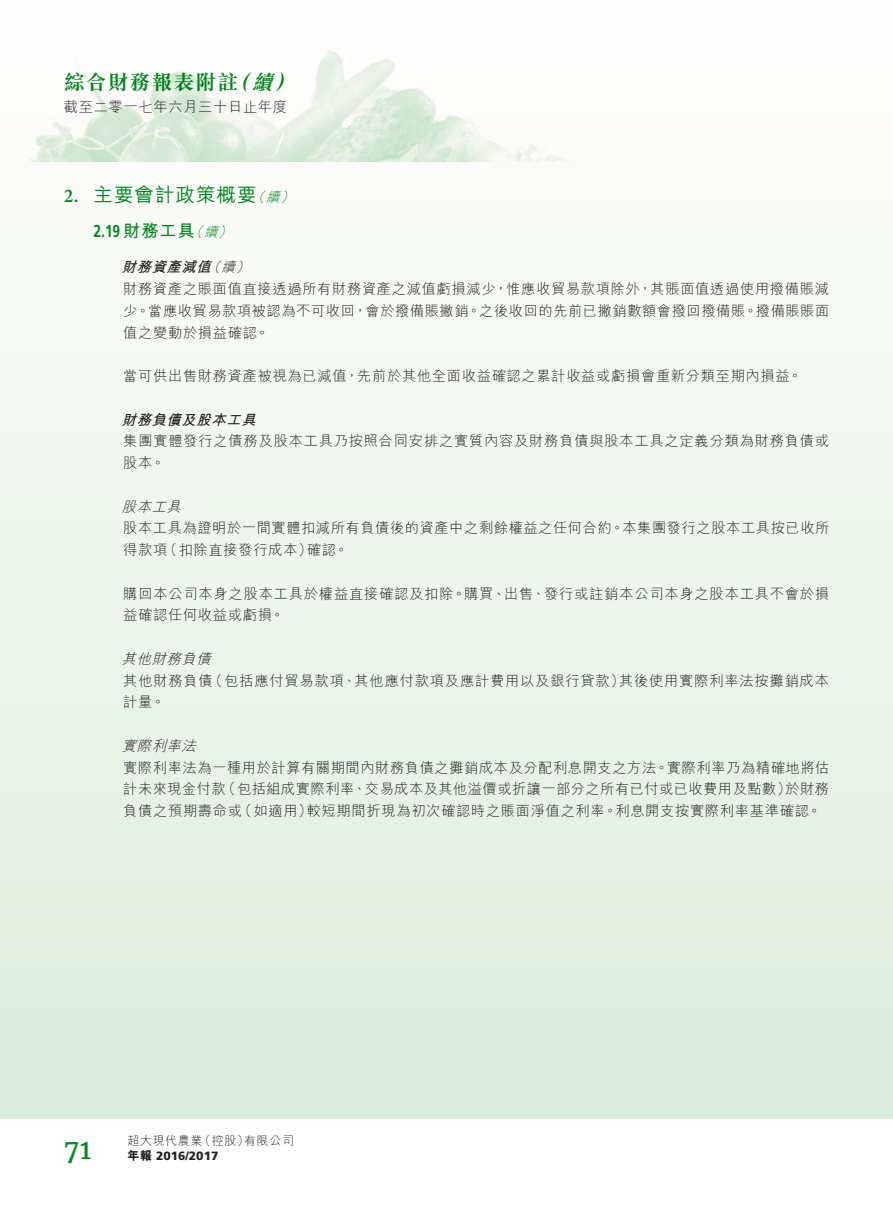
<style>
.page{position:relative;width:893px;height:1212px;background:#fff}
.page>*{position:absolute;margin:0;border:0;box-sizing:border-box;transform-origin:0 0}
.t1{font:27px "Merriweather";color:#00881e}
.t2{font:700 21px "M Sung HK";letter-spacing:.045em;color:#00881e}
.t3{font:italic 700 21px "M Sung HK";color:#00881e}
.Heading_1{font:500 19.5px "M Hei HK";letter-spacing:.05em;color:#00881e}
.Heading_1-2{font:600 19.5px "Minion Pro";color:#00881e}
.Heading_2{font:700 17.25px "Frutiger LT Std";color:#00881e;scale:.8 1}
.Body_Text{font:300 14.25px/21.8px "M Hei HK";letter-spacing:.05em;color:#231f20}
.Body_Text-2{font:300 14.25px "M Hei HK";letter-spacing:.03em;color:#231f20}
.Heading_3{font:italic 700 14.25px "M Hei HK";color:#231f20}
.Heading_4{font:italic 300 14.25px "M Hei HK";color:#231f20}
.Heading_1-3{font:italic 300 13.5px "M Hei HK";color:#00881e}
.Heading_2-2{font:italic 300 13.5px "M Hei HK";color:#00881e}
.Heading_3-2{font:italic 300 13.5px "M Hei HK";color:#231f20}
.t4{font:300 12px "M Hei HK";letter-spacing:.05em;color:#231f20}
.t5{font:900 12px "Frutiger LT Std";color:#231f20}
.s1{font-family:"M Hei HK"}
.s2{font-weight:300;font-size:13.5px}
.s3{font-family:"M Hei HK";font-weight:800}
</style>
<div class="page">
<div style="left:0;top:0;width:893px;height:1118px;background:linear-gradient(to bottom,#fffeff,#dceedc)"></div>
<img style="left:0;top:0;width:625px;height:162px">
<h2 class="t3" style="left:229px;top:72px;width:28px">（</h2>
<h2 class="t3" style="left:274px;top:72px;width:28px">(</h2>
<h2 class="t2" style="left:64px;top:72px;width:176px">綜合財務報表附註</h2>
<p class="Body_Text" style="left:64px;top:96px;width:225px">截至二零一七年六月三十日止年度</p>
<h2 class="t3" style="left:252px;top:72px;width:28px">續</h2>
<p class="Heading_1-2" style="left:64px;top:183px;width:16px">2.</p>
<p class="Heading_1" style="left:94px;top:181px;width:165px">主要會計政策概要</p>
<p class="Heading_1-3" style="left:266px;top:191px;width:19px">續</p>
<p class="Heading_1-3" style="left:251px;top:191px;width:19px">（</p>
<p class="Heading_1-3" style="left:281px;top:191px;width:19px">(</p>
<p class="Heading_2" style="left:94px;top:221px;width:128px">2.19 <span class="s1">財務工具</span></p>
<p class="Heading_2-2" style="left:204px;top:225px;width:19px">續</p>
<p class="Heading_2-2" style="left:189px;top:225px;width:19px">（</p>
<p class="Heading_2-2" style="left:218px;top:225px;width:19px">(</p>
<p class="Heading_3" style="left:122px;top:257px;width:118px">財務資產減值<span class="s2">續</span></p>
<p class="Heading_3-2" style="left:207px;top:260px;width:19px">（</p>
<p class="Body_Text" style="left:123px;top:278px;width:708px;text-align:justify">財務資產之賬面值直接透過所有財務資產之減值虧損減少，惟應收貿易款項除外，其賬面值透過使用撥備賬減少。當應收貿易款項被認為不可收回，會於撥備賬撇銷。之後收回的先前已撇銷數額會撥回撥備賬。撥備賬賬面值之變動於損益確認。</p>
<p class="Body_Text" style="left:123px;top:365px;width:680px">當可供出售財務資產被視為已減值，先前於其他全面收益確認之累計收益或虧損會重新分類至期內損益。</p>
<p class="Heading_3" style="left:122px;top:409px;width:140px">財務負債及股本工具</p>
<p class="Body_Text" style="left:123px;top:430px;width:707px">集團實體發行之債務及股本工具乃按照合同安排之實質內容及財務負債與股本工具之定義分類為財務負債或股本。</p>
<p class="Heading_4" style="left:122px;top:499px;width:64px">股本工具</p>
<p class="Body_Text" style="left:307px;top:517px;width:524px;text-indent:-183px">股本工具為證明於一間實體扣減所有負債後的資產中之剩餘權益之任何合約。本集團發行之股本工具按已收所確認。</p>
<p class="Heading_3-2" style="left:236px;top:260px;width:19px">(</p>
<p class="Body_Text" style="left:163px;top:539px;width:151px">（扣除直接發行成本）</p>
<p class="Body_Text" style="left:123px;top:539px;width:46px">得款項</p>
<p class="Body_Text" style="left:123px;top:582px;width:707px">購回本公司本身之股本工具於權益直接確認及扣除。購買、出售、發行或註銷本公司本身之股本工具不會於損益確認任何收益或虧損。</p>
<p class="Heading_4" style="left:122px;top:651px;width:94px">其他財務負債</p>
<p class="Body_Text" style="left:619px;top:669px;width:212px">其後使用實際利率法按攤銷成本</p>
<p class="Body_Text" style="left:209px;top:669px;width:418px">（包括應付貿易款項、其他應付款項及應計費用以及銀行貸款）</p>
<p class="Body_Text" style="left:123px;top:669px;width:91px">其他財務負債計量。</p>
<p class="Heading_4" style="left:122px;top:738px;width:79px">實際利率法</p>
<p class="Body_Text" style="left:123px;top:756px;width:708px;text-align:right">實際利率法為一種用於計算有關期間內財務負債之攤銷成本及分配利息開支之方法。實際利率乃為精確地將估於財務</p>
<p class="Body_Text-2" style="left:123px;top:782px;width:104px">計未來現金付款</p>
<p class="Body_Text-2" style="left:221px;top:782px;width:571px">（包括組成實際利率、交易成本及其他溢價或折讓一部分之所有已付或已收費用及點數）</p>
<p class="Body_Text" style="left:123px;top:800px;width:120px">負債之預期壽命或</p>
<p class="Body_Text" style="left:238px;top:800px;width:76px">（如適用）</p>
<p class="Body_Text" style="left:307px;top:800px;width:516px">較短期間折現為初次確認時之賬面淨值之利率。利息開支按實際利率基準確認。</p>
<h1 class="t1" style="left:64px;top:1133px;width:29px">71</h1>
<p class="t4" style="left:199px;top:1134px;width:52px">（控股）</p>
<p class="t4" style="left:128px;top:1134px;width:76px">超大現代農業</p>
<p class="t5" style="left:128px;top:1149px;width:92px"><span class="s3">年報</span> 2016/2017</p>
<p class="t4" style="left:244px;top:1134px;width:51px">有限公司</p>
</div>
